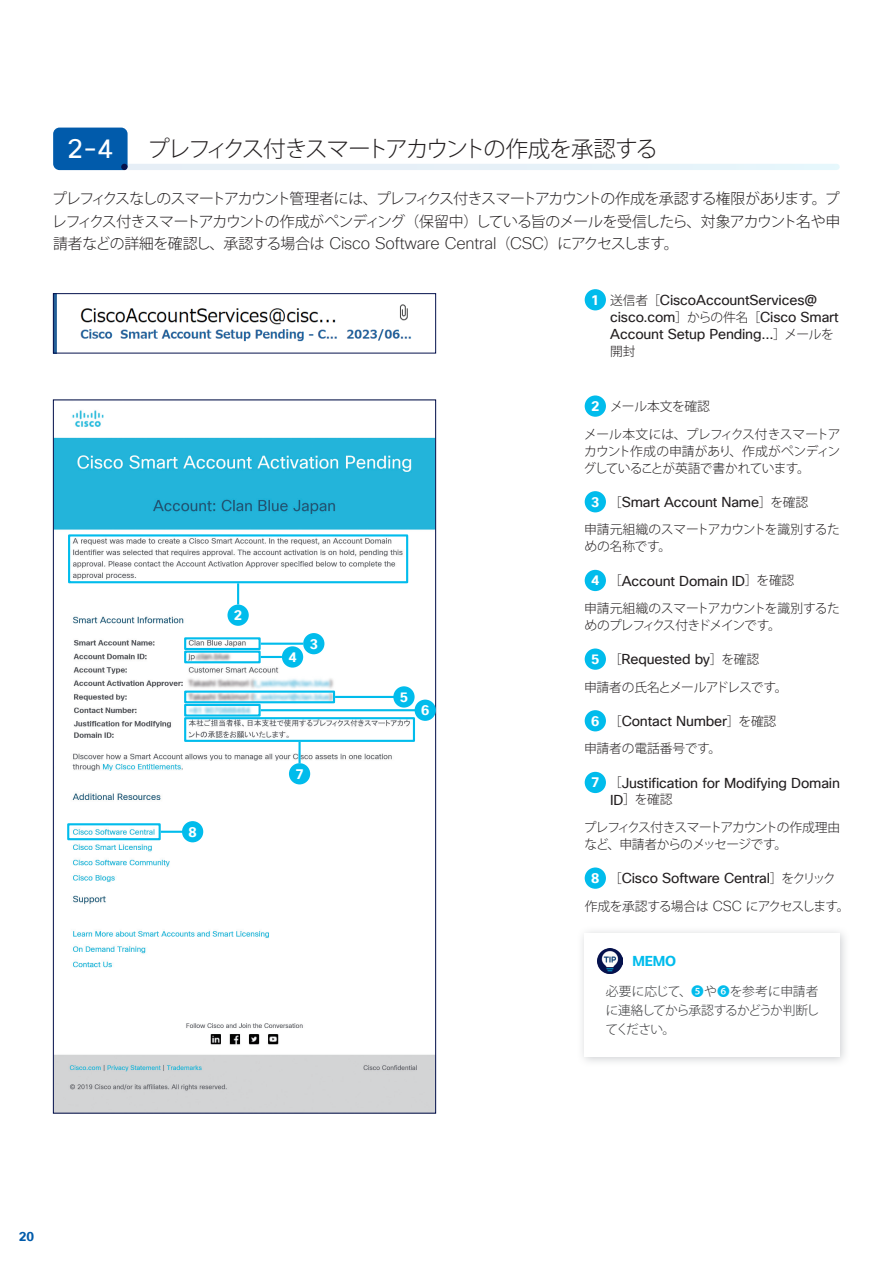
<style>
.page{position:relative;width:893px;height:1263px;background:#fff}
.page>*{position:absolute;margin:0;border:0;box-sizing:border-box;transform-origin:0 0}
.t1{font:26.55px "Cisco Sans TT";color:#fff}
.t2{font:300 22.35px "Koz Go Pro";letter-spacing:-.09em;color:#231f20}
.t3{font:300 14.85px/22.4px "Koz Go Pro";letter-spacing:-.055em;color:#231f20;text-align:justify}
.t4{font:14.1px/17px "Cisco Sans TT";letter-spacing:-.01em;color:#231f20}
.t5{font:700 14.1px "Cisco Sans TT";color:#01bcec}
.t6{font:700 13.8px "Cisco Sans TT";color:#fff}
.t7{font:300 12.75px "Koz Go Pro";letter-spacing:-.055em;color:#231f20}
.t8{font:300 12.75px/19.2px "Koz Go Pro";letter-spacing:-.03em;color:#393a3c;text-align:justify}
.t9{font:300 12.75px/17px "Koz Go Pro";letter-spacing:-.06em;color:#231f20}
.t10{font:300 12.75px/17px "Koz Go Pro";letter-spacing:-.065em;color:#231f20}
.t11{font:300 12.75px/27.6px "Koz Go Pro";letter-spacing:-.035em;color:#231f20}
.t12{font:300 12.75px/17px "Koz Go Pro";letter-spacing:-.015em;color:#231f20}
.t13{font:300 12.75px/27.6px "Koz Go Pro";letter-spacing:-.085em;color:#231f20}
.t14{font:300 12.75px "Koz Go Pro";letter-spacing:-.01em;color:#231f20}
.t15{font:700 12.75px "Cisco Sans TT";color:#015bab}
.s1{font-family:"Cisco Sans TT";font-weight:200;font-size:16.35px}
.s2{font-weight:700;font-size:13.8px;color:#fff}
.s3{font-family:"Koz Go Pro";font-weight:300;font-size:12.75px}
.s4{font-family:"Cisco Sans TT";font-weight:700;font-size:13.8px;color:#fff}
.s5{font-family:"Cisco Sans TT";font-weight:400;font-size:14.1px}
.s6{font-family:"Cisco Sans TT";font-weight:200;font-size:14.1px}
.s7{color:#01bcec}
</style>
<div class="page">
<div style="left:123px;top:164px;width:714px;height:6px;background:#e6f0f7"></div>
<div style="left:53px;top:128px;width:75px;height:42px;background:#015bab"></div>
<div style="left:121px;top:164px;width:7px;height:6px;background:#05124d;border-radius:50%"></div>
<div style="left:585px;top:289px;width:21px;height:21px;background:#01bcec;border-radius:50%"></div>
<div style="left:585px;top:395px;width:21px;height:22px;background:#01bcec;border-radius:50%"></div>
<div style="left:585px;top:491px;width:21px;height:21px;background:#01bcec;border-radius:50%"></div>
<div style="left:585px;top:570px;width:21px;height:21px;background:#01bcec;border-radius:50%"></div>
<div style="left:585px;top:648px;width:21px;height:22px;background:#01bcec;border-radius:50%"></div>
<div style="left:585px;top:710px;width:21px;height:21px;background:#01bcec;border-radius:50%"></div>
<div style="left:585px;top:772px;width:21px;height:21px;background:#01bcec;border-radius:50%"></div>
<div style="left:585px;top:867px;width:21px;height:22px;background:#01bcec;border-radius:50%"></div>
<img style="left:55px;top:295px;width:357px;height:56px">
<div style="left:53px;top:293px;width:383px;height:60px;border:1px solid #05124d"></div>
<img style="left:55px;top:410px;width:379px;height:701px">
<div style="left:415px;top:700px;width:21px;height:21px;background:#01bcec;border-radius:50%"></div>
<div style="left:289px;top:763px;width:21px;height:21px;background:#01bcec;border-radius:50%"></div>
<div style="left:227px;top:604px;width:22px;height:22px;background:#01bcec;border-radius:50%"></div>
<div style="left:182px;top:821px;width:21px;height:21px;background:#01bcec;border-radius:50%"></div>
<div style="left:393px;top:686px;width:22px;height:21px;background:#01bcec;border-radius:50%"></div>
<div style="left:282px;top:646px;width:21px;height:22px;background:#01bcec;border-radius:50%"></div>
<div style="left:303px;top:633px;width:21px;height:21px;background:#01bcec;border-radius:50%"></div>
<div style="left:184px;top:637px;width:77px;height:13px;border:2px solid #01bcec"></div>
<div style="left:68px;top:534px;width:340px;height:49px;border:2px solid #01bcec"></div>
<div style="left:184px;top:651px;width:77px;height:12px;border:2px solid #01bcec"></div>
<div style="left:184px;top:690px;width:151px;height:13px;border:2px solid #01bcec"></div>
<div style="left:184px;top:704px;width:77px;height:13px;border:2px solid #01bcec"></div>
<div style="left:67px;top:823px;width:94px;height:17px;border:2px solid #01bcec"></div>
<div style="left:184px;top:717px;width:231px;height:25px;border:2px solid #01bcec"></div>
<hr style="left:261px;top:643px;width:42px;height:2px;background:#01bcec">
<hr style="left:335px;top:696px;width:60px;height:2px;background:#01bcec">
<hr style="left:261px;top:709px;width:154px;height:2px;background:#01bcec">
<hr style="left:261px;top:656px;width:21px;height:2px;background:#01bcec">
<hr style="left:298px;top:742px;width:3px;height:21px;background:#01bcec">
<hr style="left:237px;top:583px;width:2px;height:21px;background:#01bcec">
<hr style="left:161px;top:831px;width:21px;height:2px;background:#01bcec">
<div style="left:577px;top:925px;width:273px;height:142px;background:#9ea2a7;opacity:.5"></div>
<div style="left:585px;top:933px;width:255px;height:124px;background:#fff"></div>
<img style="left:597px;top:948px;width:26px;height:26px">
<h1 class="t1" style="left:67px;top:132px;width:48px">2-4</h1>
<h2 class="t2" style="left:147px;top:135px;width:512px">プレフィクス付きスマートアカウントの作成を承認する</h2>
<p class="t3" style="left:52px;top:188px;width:790px">プレフィクスなしのスマートアカウント管理者には、プレフィクス付きスマートアカウントの作成を承認する権限があります。プレフィクス付きスマートアカウントの作成がペンディング（保留中）している旨のメールを受信したら、対象アカウント名や申請者などの詳細を確認し、承認する場合は <span class="s1">Cisco Software Central</span>（<span class="s1">CSC</span>）にアクセスします。</p>
<p class="t6" style="left:234px;top:606px;width:10px">2</p>
<p class="t6" style="left:188px;top:823px;width:10px">8</p>
<p class="t6" style="left:288px;top:648px;width:10px">4</p>
<p class="t6" style="left:310px;top:635px;width:10px">3</p>
<p class="t6" style="left:295px;top:765px;width:10px">7</p>
<p class="t6" style="left:400px;top:688px;width:10px">5</p>
<p class="t6" style="left:421px;top:701px;width:10px">6</p>
<p class="t4" style="left:610px;top:292px;width:230px;text-indent:-19px"><span class="s2">1</span> <span class="s3">送信者［</span>CiscoAccountServices@ cisco.com<span class="s3">］からの件名［</span>Cisco Smart<br>Account Setup Pending...<span class="s3">］メールを</span></p>
<p class="t11" style="left:610px;top:337px;width:27px">開封</p>
<p class="t11" style="left:584px;top:393px;width:258px;text-indent:7px"><span class="s4">2</span> メール本文を確認<br>メール本文には、プレフィクス付きスマートア</p>
<p class="t9" style="left:584px;top:443px;width:258px">カウント作成の申請があり、作成がペンディングしていることが英語で書かれています。</p>
<p class="t4" style="left:591px;top:494px;width:219px"><span class="s2">3</span> <span class="s3">［</span>Smart Account Name<span class="s3">］を確認</span></p>
<p class="t12" style="left:584px;top:521px;width:257px">申請元組織のスマートアカウントを識別するための名称です。</p>
<p class="t4" style="left:591px;top:573px;width:205px"><span class="s2">4</span> <span class="s3">［</span>Account Domain ID<span class="s3">］を確認</span></p>
<p class="t10" style="left:584px;top:600px;width:257px">申請元組織のスマートアカウントを識別するためのプレフィクス付きドメインです。</p>
<p class="t4" style="left:591px;top:651px;width:170px"><span class="s2">5</span> <span class="s3">［</span>Requested by<span class="s3">］を確認</span></p>
<p class="t7" style="left:584px;top:679px;width:205px">申請者の氏名とメールアドレスです。</p>
<p class="t4" style="left:591px;top:713px;width:187px"><span class="s2">6</span> <span class="s3">［</span>Contact Number<span class="s3">］を確認</span></p>
<p class="t14" style="left:584px;top:740px;width:138px">申請者の電話番号です。</p>
<p class="t4" style="left:591px;top:775px;width:250px"><span class="s2">7</span> <span class="s3">［</span>Justification for Modifying Domain</p>
<p class="t13" style="left:584px;top:786px;width:258px;text-indent:26px"><span class="s5">ID</span>］を確認<br>プレフィクス付きスマートアカウントの作成理由</p>
<p class="t7" style="left:585px;top:836px;width:204px">など、申請者からのメッセージです。</p>
<p class="t4" style="left:591px;top:870px;width:246px"><span class="s2">8</span> <span class="s3">［</span>Cisco Software Central<span class="s3">］をクリック</span></p>
<p class="t7" style="left:585px;top:898px;width:266px">作成を承認する場合は <span class="s6">CSC</span> にアクセスします。</p>
<p class="t5" style="left:632px;top:952px;width:45px">MEMO</p>
<p class="t8" style="left:605px;top:981px;width:215px">必要に応じて、<span class="s7">❺</span>や<span class="s7">❻</span>を参考に申請者に連絡してから承認するかどうか判断してください。</p>
<p class="t15" style="left:19px;top:1228px;width:17px">20</p>
</div>
